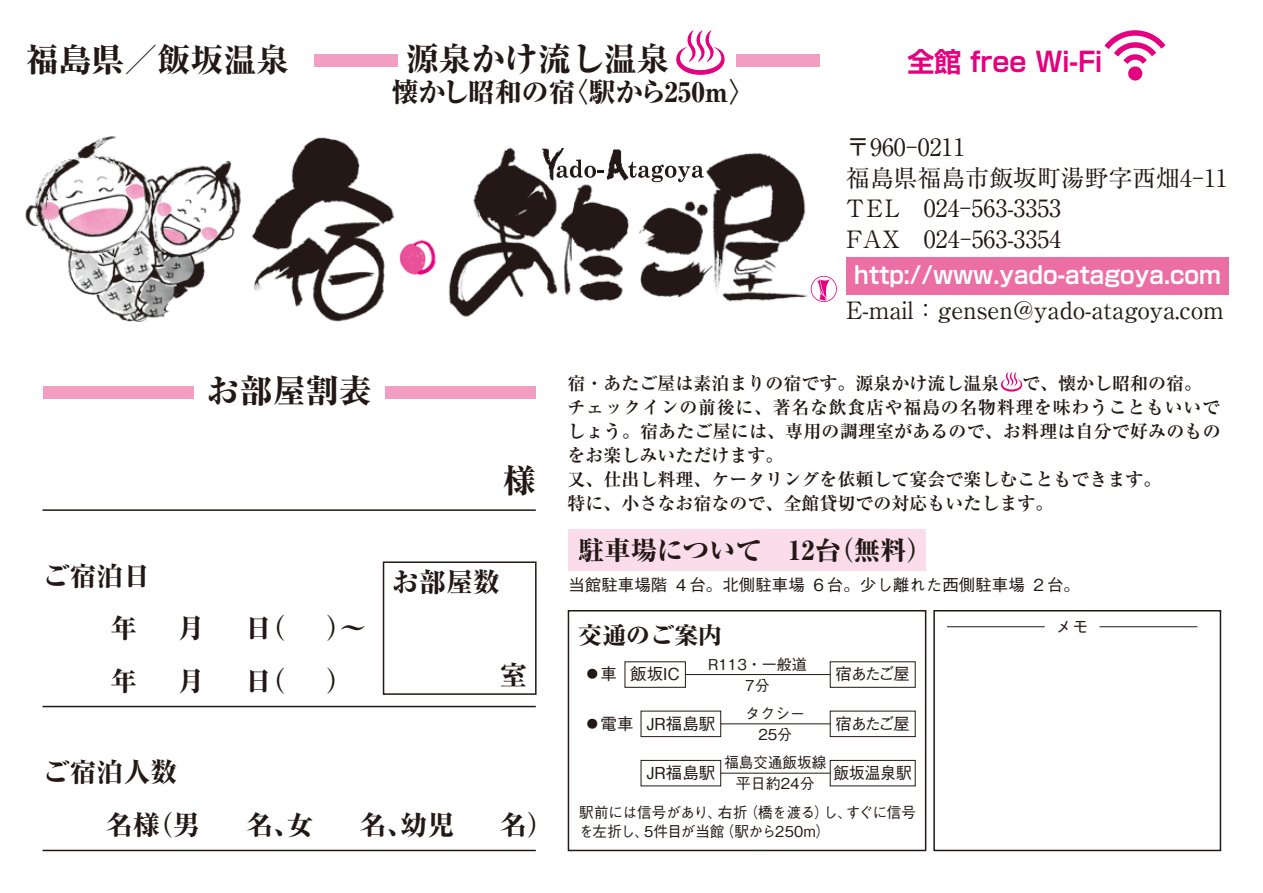
<style>
.page{position:relative;width:1263px;height:893px;background:#fff}
.page>*{position:absolute;margin:0;border:0;box-sizing:border-box;transform-origin:0 0}
.t1{font:800 33px "Ryumin Pr 6 N";color:#221815}
.t2{font:800 33px "Ryumin Pro";color:#221815}
.t3{font:800 27px/52.5px "Ryumin Pro";color:#221815}
.t4{font:800 27px "Ryumin Pr 6 N";color:#221815}
.t5{font:700 27px "Shin Go Pr 6 De";color:#e4007f}
.t6{font:800 26.25px "Ryumin Pro";color:#221815}
.t7{font:800 24px "Ryumin Pro";color:#221815}
.t8{font:23.85px/30.6px "Ryumin Pro";color:#221815}
.t9{font:700 23.85px "Shin Go Pr 6 De";color:#fff}
.t10{font:700 18px/24px "Ryumin Pro";color:#221815}
.t11{font:500 16.5px "Gothic BBB Pr 6 N";color:#221815}
.t12{font:500 16.5px "Gothic BBB Pr 6 N";color:#221815;scale:.95 1}
.t13{font:500 15px/19.5px "Gothic BBB Pr 6 N";letter-spacing:-.02em;color:#221815}
.t14{font:500 15px/21px "Gothic BBB Pr 6 N";color:#221815;text-align:center}
</style>
<div class="page">
<img style="left:25px;top:136px;width:216px;height:185px">
<img style="left:251px;top:137px;width:574px;height:185px">
<svg style="left:563px;top:160px;width:41px;height:18px"></svg>
<svg style="left:628px;top:162px;width:76px;height:20px"></svg>
<img style="left:543px;top:148px;width:20px;height:32px">
<img style="left:604px;top:148px;width:25px;height:33px">
<svg style="left:811px;top:276px;width:26px;height:26px"></svg>
<svg style="left:676px;top:30px;width:49px;height:45px"></svg>
<div style="left:314px;top:54px;width:83px;height:12px;background:#f19ec2"></div>
<div style="left:736px;top:54px;width:83px;height:12px;background:#f19ec2"></div>
<div style="left:846px;top:258px;width:383px;height:37px;background:#eb6ea5"></div>
<div style="left:568px;top:530px;width:358px;height:41px;background:#fadcea"></div>
<div style="left:568px;top:610px;width:358px;height:241px;border:2px solid #221815"></div>
<div style="left:933px;top:610px;width:288px;height:241px;border:2px solid #221815"></div>
<div style="left:625px;top:661px;width:61px;height:27px;border:1px solid #221815"></div>
<div style="left:830px;top:661px;width:85px;height:27px;border:1px solid #221815"></div>
<hr style="left:685px;top:674px;width:145px;height:1px;background:#221815">
<div style="left:641px;top:711px;width:80px;height:26px;border:1px solid #221815"></div>
<div style="left:830px;top:711px;width:85px;height:26px;border:1px solid #221815"></div>
<hr style="left:720px;top:723px;width:110px;height:1px;background:#221815">
<div style="left:641px;top:760px;width:80px;height:26px;border:1px solid #221815"></div>
<div style="left:830px;top:760px;width:85px;height:26px;border:1px solid #221815"></div>
<hr style="left:720px;top:773px;width:110px;height:1px;background:#221815">
<div style="left:43px;top:386px;width:150px;height:12px;background:#f19ec2"></div>
<div style="left:385px;top:386px;width:151px;height:12px;background:#f19ec2"></div>
<hr style="left:43px;top:509px;width:493px;height:2px;background:#221815">
<hr style="left:43px;top:850px;width:493px;height:1px;background:#221815">
<hr style="left:43px;top:706px;width:493px;height:1px;background:#221815">
<div style="left:383px;top:561px;width:153px;height:134px;border:2px solid #221815"></div>
<svg style="left:1001px;top:372px;width:21px;height:20px"></svg>
<hr style="left:947px;top:626px;width:98px;height:1px;background:#221815">
<hr style="left:1099px;top:626px;width:98px;height:1px;background:#221815">
<div style="left:1128px;top:66px;width:14px;height:15px;background:#e4007f;border-radius:50%"></div>
<svg style="left:1104px;top:30px;width:61px;height:34px"></svg>
<h1 class="t1" style="left:26px;top:33px;width:266px">福島県／飯坂温泉</h1>
<h1 class="t1" style="left:406px;top:33px;width:265px">源泉かけ流し温泉</h1>
<h2 class="t5" style="left:908px;top:39px;width:196px">全館 free Wi-Fi</h2>
<h2 class="t4" style="left:391px;top:71px;width:366px">懐かし昭和の宿〈駅から250m〉</h2>
<h3 class="t8" style="left:846px;top:130px;width:383px">〒960-0211<br>福島県福島市飯坂町湯野字西畑4-11<br>TEL　024-563-3353<br>FAX　024-563-3354</h3>
<h3 class="t9" style="left:854px;top:255px;width:368px">http://www.yado-atagoya.com</h3>
<h3 class="t8" style="left:846px;top:293px;width:379px">E-mail：gensen@yado-atagoya.com</h3>
<h1 class="t2" style="left:207px;top:365px;width:166px">お部屋割表</h1>
<h1 class="t2" style="left:503px;top:455px;width:34px">様</h1>
<p class="t10" style="left:567px;top:370px;width:433px">宿・あたご屋は素泊まりの宿です。源泉かけ流し温泉</p>
<p class="t10" style="left:567px;top:370px;width:655px;text-indent:454px">で、懐かし昭和の宿。チェックインの前後に、著名な飲食店や福島の名物料理を味わうこともいいでしょう。宿あたご屋には、専用の調理室があるので、お料理は自分で好みのものをお楽しみいただけます。<br>又、仕出し料理、ケータリングを依頼して宴会で楽しむこともできます。<br>特に、小さなお宿なので、全館貸切での対応もいたします。</p>
<h2 class="t3" style="left:110px;top:548px;width:42px;text-indent:-68px">ご宿泊日年</h2>
<h2 class="t3" style="left:178px;top:600px;width:28px">月</h2>
<h2 class="t3" style="left:245px;top:600px;width:42px">日（</h2>
<h2 class="t3" style="left:326px;top:600px;width:42px">）～</h2>
<h2 class="t3" style="left:110px;top:653px;width:28px">年</h2>
<h2 class="t3" style="left:178px;top:653px;width:28px">月</h2>
<h2 class="t3" style="left:245px;top:653px;width:42px">日（</h2>
<h2 class="t3" style="left:326px;top:653px;width:28px">）</h2>
<h2 class="t3" style="left:392px;top:554px;width:109px">お部屋数</h2>
<h2 class="t3" style="left:500px;top:647px;width:28px">室</h2>
<h3 class="t6" style="left:578px;top:529px;width:356px">駐車場について　12台（無料）</h3>
<p class="t11" style="left:568px;top:572px;width:513px">当館駐車場階 ４台。北側駐車場 ６台。少し離れた西側駐車場 ２台。</p>
<h3 class="t7" style="left:578px;top:616px;width:145px">交通のご案内</h3>
<p class="t11" style="left:584px;top:661px;width:98px">●車 飯坂IC</p>
<p class="t11" style="left:835px;top:661px;width:76px">宿あたご屋</p>
<p class="t11" style="left:1056px;top:613px;width:34px">メモ</p>
<p class="t14" style="left:708px;top:653px;width:100px">R113・一般道<br>7分</p>
<p class="t11" style="left:584px;top:710px;width:133px">●電車 JR福島駅</p>
<p class="t11" style="left:835px;top:710px;width:76px">宿あたご屋</p>
<p class="t14" style="left:745px;top:702px;width:61px">タクシー<br>25分</p>
<h2 class="t3" style="left:43px;top:744px;width:159px">ご宿泊人数　　名様（男</h2>
<h2 class="t3" style="left:246px;top:796px;width:69px">名、女</h2>
<h2 class="t3" style="left:360px;top:796px;width:96px">名、幼児</h2>
<h2 class="t3" style="left:500px;top:796px;width:55px">名）</h2>
<p class="t14" style="left:724px;top:751px;width:103px">福島交通飯坂線平日約24分</p>
<p class="t13" style="left:579px;top:801px;width:338px">駅前には信号があり、右折（橋を渡る）し、すぐに信号を左折し、5件目が当館（駅から250m）</p>
<p class="t11" style="left:646px;top:759px;width:71px">JR福島駅</p>
<p class="t12" style="left:833px;top:759px;width:84px">飯坂温泉駅</p>
</div>
